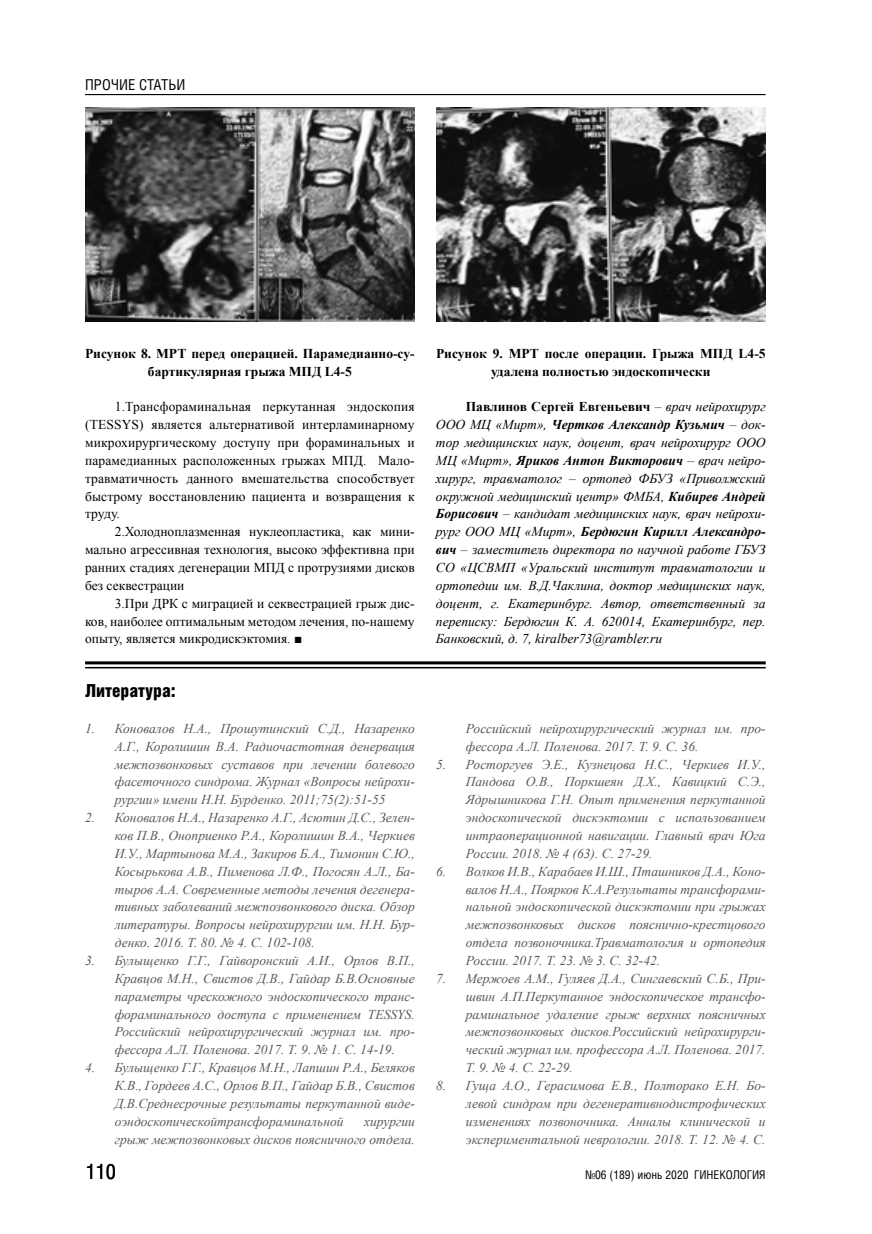
<style>
.page{position:relative;width:872px;height:1234px;background:#fff}
.page>*{position:absolute;margin:0;border:0;box-sizing:border-box;transform-origin:0 0}
.t1{font:21px "Helios Cond";color:#000}
.t2{font:900 18px "Helios Cond";color:#000}
.t3{font:15px "Helios Cond";color:#000}
.t4{font:italic 13.5px/17.9px "Times New Roman";color:#58595b;text-align:justify}
.t5{font:italic 13.5px/17.9px "Times New Roman";color:#000;text-align:justify}
.t6{font:13.5px/17.9px "Times New Roman";color:#000;text-align:justify}
.t7{font:700 13.5px/17.9px "Times New Roman";color:#000;text-align:center}
.t8{font:12px "Helios Cond";color:#000}
.s1{font-weight:700;font-style:normal}
.s2{font-weight:700}
</style>
<div class="page">
<hr style="left:85px;top:94px;width:680px;height:1px;background:#000">
<img style="left:85px;top:108px;width:330px;height:214px">
<img style="left:436px;top:108px;width:329px;height:214px">
<hr style="left:85px;top:661px;width:680px;height:3px;background:#000">
<hr style="left:85px;top:666px;width:680px;height:2px;background:#000">
<p class="t3" style="left:85px;top:75px;width:102px">ПРОЧИЕ СТАТЬИ</p>
<p class="t7" style="left:85px;top:344px;width:331px">Рисунок 8. МРТ перед операцией. Парамедианно-су&shy;бартикулярная грыжа МПД L4-5</p>
<p class="t6" style="left:85px;top:397px;width:331px;text-indent:30px">1.Трансфораминальная перкутанная эндоскопия (TESSYS) является альтернативой интерламинарному микрохирургическому доступу при фораминальных и парамедианных расположенных грыжах МПД. Мало&shy;травматичность данного вмешательства способствует быстрому восстановлению пациента и возвращения к труду.</p>
<p class="t6" style="left:85px;top:522px;width:331px;text-indent:30px">2.Холодноплазменная нуклеопластика, как мини&shy;мально агрессивная технология, высоко эффективна при ранних стадиях дегенерации МПД с протрузиями дисков без секвестрации</p>
<p class="t6" style="left:85px;top:594px;width:331px;text-indent:30px">3.При ДРК с миграцией и секвестрацией грыж дис&shy;ков, наиболее оптимальным методом лечения, по-нашему опыту, является микродискэктомия. ■</p>
<h2 class="t2" style="left:85px;top:680px;width:92px">Литература:</h2>
<p class="t4" style="left:115px;top:719px;width:301px;text-indent:-30px">1. Коновалов Н.А., Прошутинский С.Д., Назаренко А.Г., Королишин В.А. Радиочастотная денервация межпозвонковых суставов при лечении болевого фасеточного синдрома. Журнал «Вопросы нейрохи&shy;рургии» имени Н.Н. Бурденко. 2011;75(2):51-55</p>
<p class="t4" style="left:115px;top:808px;width:301px;text-indent:-30px">2. Коновалов Н.А., Назаренко А.Г., Асютин Д.С., Зелен&shy;ков П.В., Оноприенко Р.А., Королишин В.А., Черкиев И.У., Мартынова М.А., Закиров Б.А., Тимонин С.Ю., Косырькова А.В., Пименова Л.Ф., Погосян А.Л., Ба&shy;тыров А.А. Современные методы лечения дегенера&shy;тивных заболеваний межпозвонкового диска. Обзор литературы. Вопросы нейрохирургии им. Н.Н. Бур&shy;денко. 2016. Т. 80. № 4. С. 102-108.</p>
<p class="t4" style="left:115px;top:951px;width:301px;text-indent:-30px">3. Булыщенко Г.Г., Гайворонский А.И., Орлов В.П., Кравцов М.Н., Свистов Д.В., Гайдар Б.В.Основные параметры чрескожного эндоскопического транс&shy;фораминального доступа с применением TESSYS.<br>Российский нейрохирургический журнал им. про&shy;фессора А.Л. Поленова. 2017. Т. 9. № 1. С. 14-19.</p>
<p class="t4" style="left:115px;top:1058px;width:301px;text-indent:-30px">4. Булыщенко Г.Г., Кравцов М.Н., Лапшин Р.А., Беляков К.В., Гордеев А.С., Орлов В.П., Гайдар Б.В., Свистов Д.В.Среднесрочные результаты перкутанной виде&shy;оэндоскопическойтрансфораминальной</p>
<p class="t4" style="left:115px;top:1111px;width:301px;text-align:right">хирургии<br>грыж межпозвонковых дисков поясничного отдела.</p>
<p class="t7" style="left:436px;top:344px;width:331px">Рисунок 9. МРТ после операции. Грыжа МПД L4-5 удалена полностью эндоскопически</p>
<p class="t5" style="left:436px;top:397px;width:331px;text-indent:30px"><span class="s1">Павлинов Сергей Евгеньевич</span> – врач нейрохирург ООО МЦ «Мирт», <span class="s2">Чертков Александр Кузьмич</span> – док&shy;тор медицинских наук, доцент, врач нейрохирург ООО МЦ «Мирт», <span class="s2">Яриков Антон Викторович</span> – врач нейро&shy;хирург, травматолог – ортопед ФБУЗ «Приволжский окружной медицинский центр» ФМБА, <span class="s2">Кибирев Андрей Борисович</span> – кандидат медицинских наук, врач нейрохи&shy;рург ООО МЦ «Мирт», <span class="s2">Бердюгин Кирилл Александро&shy;вич</span> – заместитель директора по научной работе ГБУЗ СО «ЦСВМП «Уральский институт травматологии и ортопедии им. В.Д.Чаклина, доктор медицинских наук, доцент, г. Екатеринбург. Автор, ответственный за переписку: Бердюгин К. А. 620014, Екатеринбург, пер.<br>Банковский, д. 7, kiralber73@rambler.ru</p>
<p class="t4" style="left:466px;top:718px;width:301px">Российский нейрохирургический журнал им. про&shy;фессора А.Л. Поленова. 2017. Т. 9. С. 36.</p>
<p class="t4" style="left:466px;top:754px;width:301px;text-indent:-30px">5. Росторгуев Э.Е., Кузнецова Н.С., Черкиев И.У., Пандова О.В., Поркшеян Д.Х., Кавицкий С.Э., Ядрышникова Г.Н. Опыт применения перкутанной эндоскопической дискэктомии с использованием интраоперационной навигации. Главный врач Юга России. 2018. № 4 (63). С. 27-29.</p>
<p class="t4" style="left:466px;top:861px;width:301px;text-indent:-30px">6. Волков И.В., Карабаев И.Ш., Пташников Д.А., Коно&shy;валов Н.А., Поярков К.А.Результаты трансфорами&shy;нальной эндоскопической дискэктомии при грыжах межпозвонковых дисков пояснично-крестцового отдела позвоночника.Травматология и ортопедия России. 2017. Т. 23. № 3. С. 32-42.</p>
<p class="t4" style="left:466px;top:968px;width:301px;text-indent:-30px">7. Мержоев А.М., Гуляев Д.А., Сингаевский С.Б., При&shy;швин А.П.Перкутанное эндоскопическое трансфо&shy;раминальное удаление грыж верхних поясничных межпозвонковых дисков.Российский нейрохирурги&shy;ческий журнал им. профессора А.Л. Поленова. 2017.<br>Т. 9. № 4. С. 22-29.</p>
<p class="t4" style="left:466px;top:1075px;width:301px;text-indent:-30px">8. Гуща А.О., Герасимова Е.В., Полторако Е.Н. Бо&shy;левой синдром при дегенеративнодистрофических изменениях позвоночника. Анналы клинической и экспериментальной неврологии. 2018. Т. 12. № 4. С.</p>
<h1 class="t1" style="left:86px;top:1158px;width:32px">110</h1>
<p class="t8" style="left:585px;top:1167px;width:182px">№06 (189) июнь 2020 ГИНЕКОЛОГИЯ</p>
</div>
